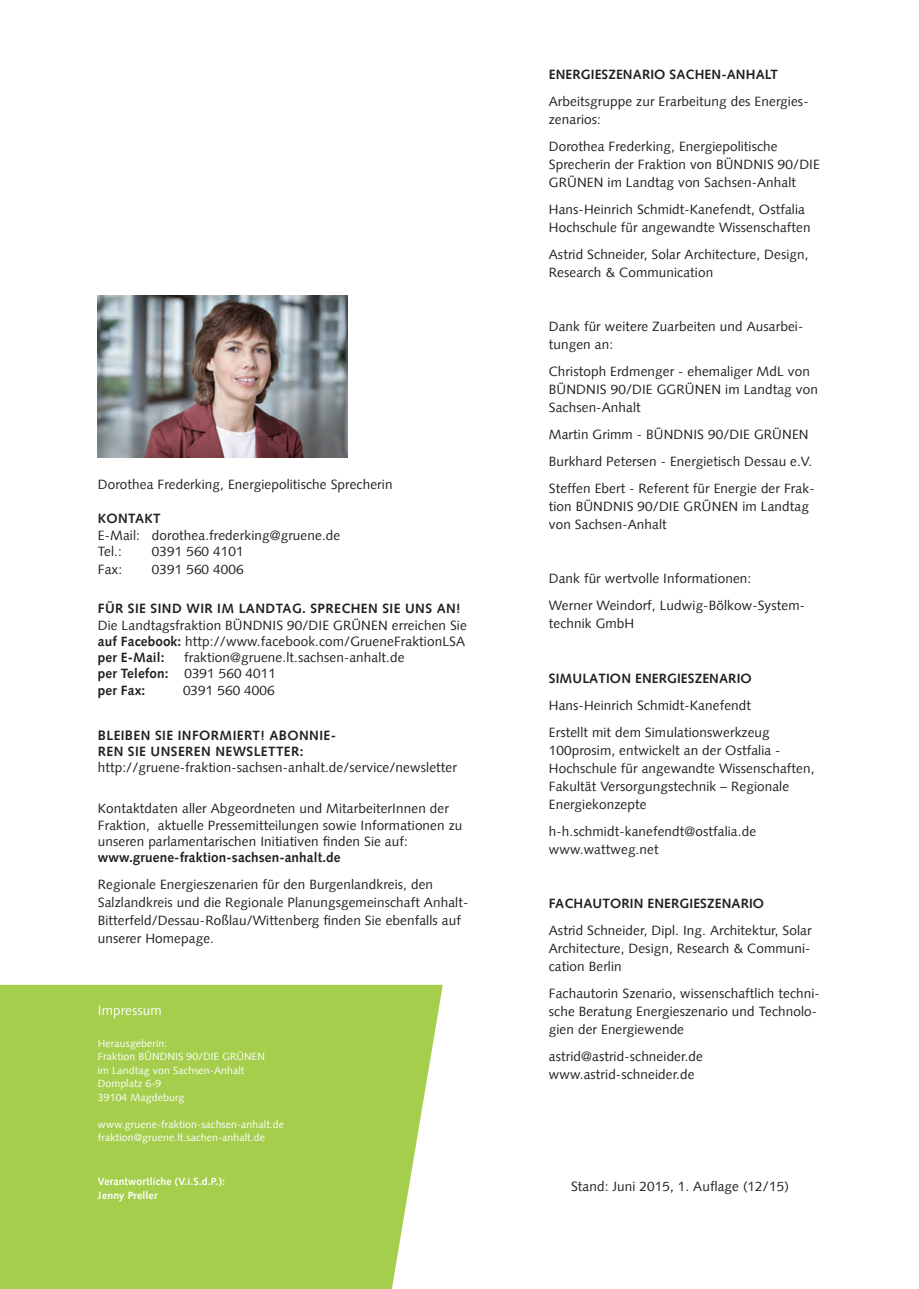
<style>
.page{position:relative;width:919px;height:1289px;background:#fff}
.page>*{position:absolute;margin:0;border:0;box-sizing:border-box;transform-origin:0 0}
.t1{font:13.5px/18px "Syntax Com";letter-spacing:.01em;color:#231f20}
.t2{font:700 13.5px "Syntax Com";letter-spacing:.01em;color:#231f20}
.t3{font:13.5px "Syntax Com";letter-spacing:.01em;color:#fff}
.t4{font:700 13.5px "Syntax Com";letter-spacing:.03em;color:#231f20}
.t5{font:10.5px/13.5px "Syntax Com";letter-spacing:.01em;color:#fff}
.t6{font:700 10.5px/13.5px "Syntax Com";letter-spacing:.01em;color:#fff}
.s1{font-weight:700}
</style>
<div class="page">
<div style="left:0;top:984px;width:442px;height:304px;background:#a4ce4c"></div>
<img style="left:98px;top:296px;width:250px;height:162px">
<p class="t1" style="left:98px;top:475px;width:296px">Dorothea Frederking, Energiepolitische Sprecherin</p>
<p class="t4" style="left:98px;top:511px;width:64px">KONTAKT</p>
<p class="t1" style="left:98px;top:527px;width:244px;line-height:16.2px">E-Mail: dorothea.frederking@gruene.de<br>Tel.:</p>
<p class="t1" style="left:152px;top:542px;width:93px">0391 560 4101</p>
<p class="t2" style="left:549px;top:67px;width:230px">ENERGIESZENARIO SACHEN-ANHALT</p>
<p class="t1" style="left:549px;top:93px;width:261px">Arbeitsgruppe zur Erarbeitung des Energies&shy;zenarios:</p>
<p class="t1" style="left:549px;top:138px;width:272px">Dorothea Frederking, Energiepolitische<br>Sprecherin der Fraktion von BÜNDNIS 90/DIE<br>GRÜNEN im Landtag von Sachsen-Anhalt</p>
<p class="t1" style="left:549px;top:201px;width:263px">Hans-Heinrich Schmidt-Kanefendt, Ostfalia<br>Hochschule für angewandte Wissenschaften</p>
<p class="t1" style="left:549px;top:246px;width:261px">Astrid Schneider, Solar Architecture, Design,<br>Research &amp; Communication</p>
<p class="t1" style="left:549px;top:318px;width:256px">Dank für weitere Zuarbeiten und Ausarbei&shy;tungen an:</p>
<p class="t1" style="left:549px;top:363px;width:270px">Christoph Erdmenger - ehemaliger MdL von<br>BÜNDNIS 90/DIE GGRÜNEN im Landtag von<br>Sachsen-Anhalt</p>
<p class="t1" style="left:549px;top:421px;width:267px;line-height:27px">Martin Grimm - BÜNDNIS 90/DIE GRÜNEN<br>Burkhard Petersen - Energietisch Dessau e.V.<br>Steffen Ebert - Referent für Energie der Frak-</p>
<p class="t1" style="left:549px;top:498px;width:261px">tion BÜNDNIS 90/DIE GRÜNEN im Landtag von Sachsen-Anhalt</p>
<p class="t1" style="left:98px;top:560px;width:26px">Fax:</p>
<p class="t1" style="left:152px;top:560px;width:93px">0391 560 4006</p>
<p class="t2" style="left:98px;top:601px;width:62px">Für Sie sind</p>
<p class="t2" style="left:186px;top:601px;width:10px">wir</p>
<p class="t2" style="left:217px;top:601px;width:39px">im Landtag</p>
<p class="t2" style="left:302px;top:601px;width:25px">. Sprechen</p>
<p class="t2" style="left:382px;top:601px;width:33px">Sie uns</p>
<p class="t2" style="left:436px;top:601px;width:26px">an !</p>
<p class="t1" style="left:98px;top:617px;width:370px;line-height:16.2px">Die Landtagsfraktion BÜNDNIS 90/DIE GRÜNEN erreichen Sie <span class="s1">auf Facebook:</span> http://www.facebook.com/GrueneFraktionLSA <span class="s1">per E-Mail:</span></p>
<p class="t1" style="left:549px;top:565px;width:258px;line-height:27px">Dank für wertvolle Informationen:<br>Werner Weindorf, Ludwig-Bölkow-System-</p>
<p class="t1" style="left:549px;top:615px;width:87px">technik GmbH</p>
<p class="t1" style="left:98px;top:649px;width:308px;line-height:16.2px;text-indent:86px">fraktion@gruene.lt.sachsen-anhalt.de <span class="s1">per Telefon:</span> 0391 560 4011<br><span class="s1">per Fax:</span></p>
<p class="t2" style="left:549px;top:670px;width:204px">SIMULATION ENERGIESZENARIO</p>
<p class="t1" style="left:549px;top:691px;width:222px;line-height:27px">Hans-Heinrich Schmidt-Kanefendt<br>Erstellt mit dem Simulationswerkzeug</p>
<p class="t1" style="left:549px;top:741px;width:267px">100prosim, entwickelt an der Ostfalia - Hochschule für angewandte Wissenschaften, Fakultät Versorgungstechnik – Regionale Energiekonzepte</p>
<p class="t1" style="left:549px;top:822px;width:209px">h-h.schmidt-kanefendt@ostfalia.de www.wattweg.net</p>
<p class="t1" style="left:183px;top:681px;width:93px">0391 560 4006</p>
<p class="t2" style="left:98px;top:727px;width:17px">Bleiben</p>
<p class="t2" style="left:155px;top:727px;width:37px">Sie Informiert</p>
<p class="t2" style="left:260px;top:727px;width:28px">! Abonnie</p>
<p class="t2" style="left:331px;top:727px;width:7px">-</p>
<p class="t2" style="left:98px;top:743px;width:9px">ren</p>
<p class="t2" style="left:128px;top:743px;width:32px">Sie unseren</p>
<p class="t2" style="left:215px;top:743px;width:20px">Newsletter</p>
<p class="t2" style="left:300px;top:743px;width:5px">:</p>
<p class="t1" style="left:98px;top:758px;width:360px">http://gruene-fraktion-sachsen-anhalt.de/service/newsletter</p>
<p class="t1" style="left:98px;top:800px;width:366px;line-height:16.2px">Kontaktdaten aller Abgeordneten und MitarbeiterInnen der<br>Fraktion, aktuelle Pressemitteilungen sowie Informationen zu unseren parlamentarischen Initiativen finden Sie auf:</p>
<p class="t2" style="left:98px;top:849px;width:244px">www.gruene-fraktion-sachsen-anhalt.de</p>
<p class="t1" style="left:98px;top:875px;width:372px">Regionale Energieszenarien für den Burgenlandkreis, den Salzlandkreis und die Regionale Planungsgemeinschaft Anhalt-Bitterfeld/Dessau-Roßlau/Wittenberg finden Sie ebenfalls auf unserer Homepage.</p>
<p class="t2" style="left:549px;top:895px;width:217px">FACHAUTORIN ENERGIESZENARIO</p>
<p class="t1" style="left:549px;top:921px;width:264px;text-align:justify">Astrid Schneider, Dipl. Ing. Architektur, Solar Architecture, Design, Research &amp; Communi&shy;cation Berlin</p>
<p class="t1" style="left:549px;top:984px;width:272px">Fachautorin Szenario, wissenschaftlich techni&shy;sche Beratung Energieszenario und Technolo&shy;gien der Energiewende</p>
<p class="t1" style="left:549px;top:1047px;width:156px">astrid@astrid-schneider.de www.astrid-schneider.de</p>
<p class="t3" style="left:98px;top:1002px;width:65px">Impressum</p>
<p class="t5" style="left:98px;top:1036px;width:168px">Herausgeberin:<br>Fraktion BÜNDNIS 90/DIE GRÜNEN im Landtag von Sachsen-Anhalt<br>Domplatz 6-9<br>39104 Magdeburg</p>
<p class="t5" style="left:98px;top:1117px;width:188px">www.gruene-fraktion-sachsen-anhalt.de fraktion@gruene.lt.sachen-anhalt.de</p>
<p class="t6" style="left:98px;top:1174px;width:129px">Verantwortliche (V.i.S.d.P.):<br>Jenny Preller</p>
<p class="t1" style="left:571px;top:1176px;width:219px">Stand: Juni 2015, 1. Auflage (12/15)</p>
</div>
